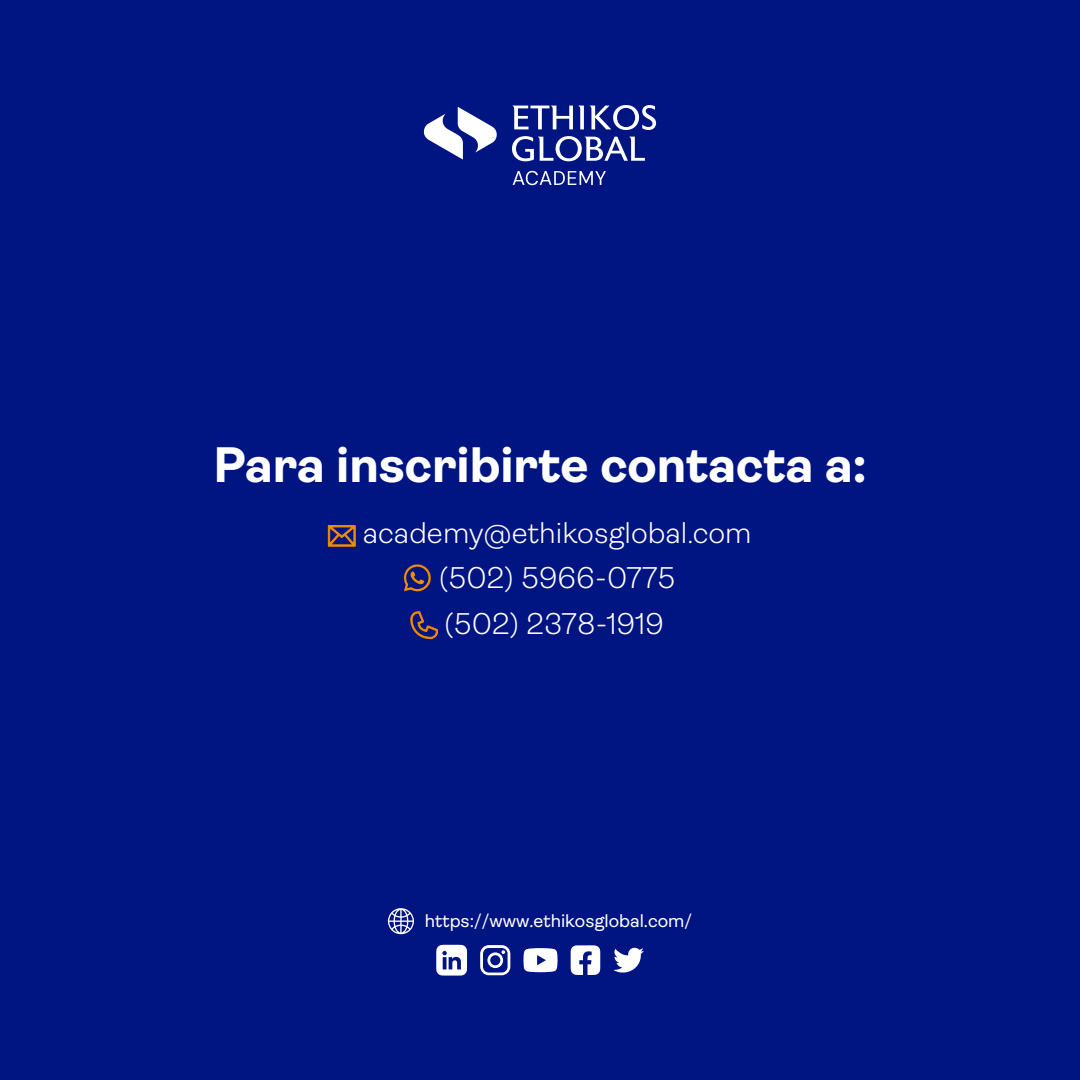
<style>
.page{position:relative;width:1080px;height:1080px;background:#001482}
.page>*{position:absolute;margin:0;border:0;box-sizing:border-box;transform-origin:0 0}
.t1{font:700 50px "Ambit";color:#fff}
.t2{font:300 30px "Ambit";color:#fff}
.t3{font:18.4px "Ambit";color:#fff}
</style>
<div class="page">
<svg style="left:388px;top:908px;width:26px;height:26px"></svg>
<svg style="left:523px;top:948px;width:35px;height:24px"></svg>
<svg style="left:571px;top:945px;width:29px;height:30px"></svg>
<svg style="left:480px;top:945px;width:30px;height:30px"></svg>
<svg style="left:436px;top:945px;width:31px;height:31px"></svg>
<svg style="left:613px;top:947px;width:31px;height:26px"></svg>
<svg style="left:403px;top:564px;width:28px;height:28px"></svg>
<svg style="left:328px;top:525px;width:28px;height:22px"></svg>
<svg style="left:410px;top:611px;width:28px;height:28px"></svg>
<svg style="left:423px;top:107px;width:74px;height:53px"></svg>
<svg style="left:513px;top:106px;width:60px;height:23px"></svg>
<svg style="left:579px;top:106px;width:5px;height:23px"></svg>
<svg style="left:590px;top:105px;width:66px;height:25px"></svg>
<svg style="left:512px;top:136px;width:133px;height:25px"></svg>
<svg style="left:513px;top:171px;width:93px;height:14px"></svg>
<h1 class="t1" style="left:213px;top:437px;width:655px">Para inscribirte contacta a:</h1>
<p class="t2" style="left:363px;top:516px;width:390px">academy@ethikosglobal.com</p>
<p class="t2" style="left:438px;top:561px;width:239px">(502) 5966-0775</p>
<p class="t2" style="left:444px;top:607px;width:222px">(502) 2378-1919</p>
<p class="t3" style="left:425px;top:910px;width:269px">https://www.ethikosglobal.com/</p>
</div>
